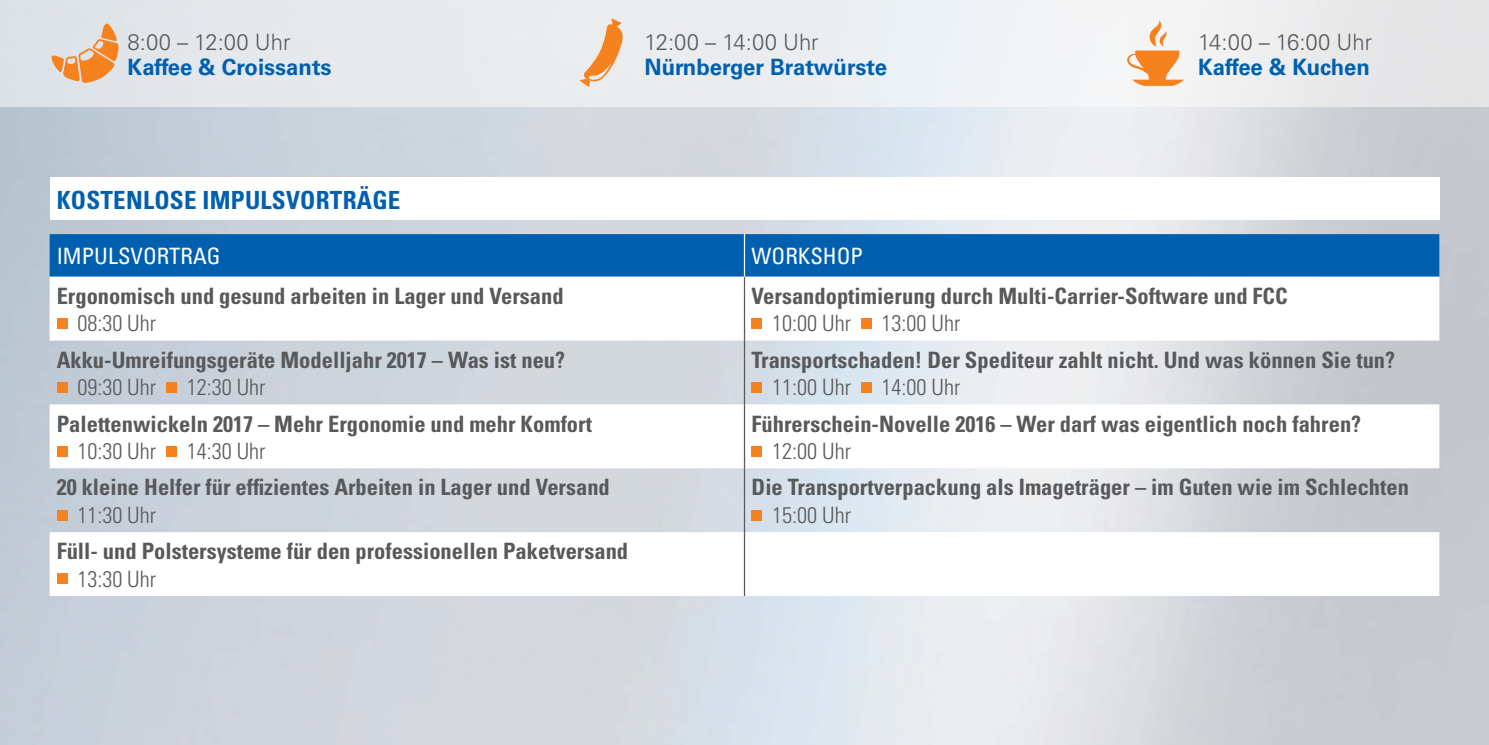
<style>
.page{position:relative;width:1489px;height:745px;background:#fff}
.page>*{position:absolute;margin:0;border:0;box-sizing:border-box;transform-origin:0 0}
.t1{font:700 condensed 25px "Univers LT";letter-spacing:.01em;color:#0060af}
.t2{font:700 condensed 22.5px "Univers LT";color:#58595b}
.t3{font:300 condensed 22.5px "Univers LT";color:#58595b}
.t4{font:700 22.5px "Univers LT";color:#0060af}
.t5{font:300 22.5px "Univers LT";color:#58595b}
.t6{font:condensed 22.5px "Univers LT";color:#fff}
</style>
<div class="page">
<img style="left:0;top:106px;width:1488px;height:638px">
<img style="left:0;top:28px;width:548px;height:78px">
<svg style="left:52px;top:24px;width:66px;height:59px;background:#e7bb95"></svg>
<svg style="left:1127px;top:20px;width:56px;height:66px"></svg>
<svg style="left:579px;top:18px;width:48px;height:69px;background:#eecaac"></svg>
<div style="left:50px;top:234px;width:1389px;height:42px;background:#0060af"></div>
<svg style="left:50px;top:276px;width:1389px;height:319px"></svg>
<hr style="left:743px;top:276px;width:2px;height:64px;background:#58595b">
<hr style="left:743px;top:340px;width:2px;height:64px;background:#58595b">
<hr style="left:743px;top:404px;width:2px;height:64px;background:#58595b">
<hr style="left:743px;top:468px;width:2px;height:63px;background:#58595b">
<hr style="left:743px;top:531px;width:2px;height:64px;background:#58595b">
<hr style="left:743px;top:234px;width:2px;height:42px;background:#fff">
<div style="left:57px;top:318px;width:10px;height:10px;background:#f5821f"></div>
<div style="left:751px;top:318px;width:11px;height:10px;background:#f5821f"></div>
<div style="left:860px;top:318px;width:11px;height:10px;background:#f5821f"></div>
<div style="left:57px;top:382px;width:10px;height:10px;background:#f5821f"></div>
<div style="left:166px;top:382px;width:11px;height:10px;background:#f5821f"></div>
<div style="left:751px;top:382px;width:11px;height:10px;background:#f5821f"></div>
<div style="left:860px;top:382px;width:11px;height:10px;background:#f5821f"></div>
<div style="left:57px;top:445px;width:10px;height:11px;background:#f5821f"></div>
<div style="left:166px;top:445px;width:11px;height:11px;background:#f5821f"></div>
<div style="left:751px;top:445px;width:11px;height:11px;background:#f5821f"></div>
<div style="left:57px;top:509px;width:10px;height:11px;background:#f5821f"></div>
<div style="left:751px;top:509px;width:11px;height:11px;background:#f5821f"></div>
<div style="left:57px;top:573px;width:10px;height:11px;background:#f5821f"></div>
<div style="left:50px;top:177px;width:1389px;height:43px;background:#fff"></div>
<p class="t5" style="left:128px;top:31px;width:164px">8:00 – 12:00 Uhr</p>
<p class="t4" style="left:128px;top:56px;width:205px">Kaffee &amp; Croissants</p>
<p class="t1" style="left:57px;top:188px;width:345px">KOSTENLOSE IMPULSVORTRÄGE</p>
<p class="t5" style="left:644px;top:31px;width:175px">12:00 – 14:00 Uhr</p>
<p class="t4" style="left:644px;top:56px;width:244px">Nürnberger Bratwürste</p>
<p class="t5" style="left:1197px;top:31px;width:175px">14:00 – 16:00 Uhr</p>
<p class="t4" style="left:1197px;top:56px;width:173px">Kaffee &amp; Kuchen</p>
<p class="t6" style="left:57px;top:245px;width:165px">IMPULSVORTRAG</p>
<p class="t6" style="left:751px;top:245px;width:113px">WORKSHOP</p>
<p class="t2" style="left:57px;top:285px;width:508px">Ergonomisch und gesund arbeiten in Lager und Versand</p>
<p class="t3" style="left:77px;top:312px;width:80px">08:30 Uhr</p>
<p class="t2" style="left:751px;top:285px;width:537px">Versandoptimierung durch Multi-Carrier-Software und FCC</p>
<p class="t3" style="left:772px;top:312px;width:80px">10:00 Uhr</p>
<p class="t3" style="left:881px;top:312px;width:80px">13:00 Uhr</p>
<p class="t2" style="left:57px;top:349px;width:510px">Akku-Umreifungsgeräte Modelljahr 2017 – Was ist neu?</p>
<p class="t3" style="left:77px;top:376px;width:80px">09:30 Uhr</p>
<p class="t3" style="left:187px;top:376px;width:80px">12:30 Uhr</p>
<p class="t2" style="left:57px;top:412px;width:536px">Palettenwickeln 2017 – Mehr Ergonomie und mehr Komfort</p>
<p class="t3" style="left:77px;top:440px;width:80px">10:30 Uhr</p>
<p class="t3" style="left:187px;top:440px;width:80px">14:30 Uhr</p>
<p class="t2" style="left:57px;top:476px;width:554px">20 kleine Helfer für effizientes Arbeiten in Lager und Versand</p>
<p class="t3" style="left:77px;top:504px;width:80px">11:30 Uhr</p>
<p class="t2" style="left:57px;top:540px;width:573px">Füll- und Polstersysteme für den professionellen Paketversand</p>
<p class="t3" style="left:77px;top:567px;width:80px">13:30 Uhr</p>
<p class="t2" style="left:751px;top:349px;width:645px">Transportschaden! Der Spediteur zahlt nicht. Und was können Sie tun?</p>
<p class="t3" style="left:772px;top:376px;width:80px">11:00 Uhr</p>
<p class="t3" style="left:881px;top:376px;width:80px">14:00 Uhr</p>
<p class="t2" style="left:751px;top:412px;width:611px">Führerschein-Novelle 2016 – Wer darf was eigentlich noch fahren?</p>
<p class="t3" style="left:772px;top:440px;width:80px">12:00 Uhr</p>
<p class="t2" style="left:751px;top:476px;width:659px">Die Transportverpackung als Imageträger – im Guten wie im Schlechten</p>
<p class="t3" style="left:772px;top:504px;width:80px">15:00 Uhr</p>
</div>
